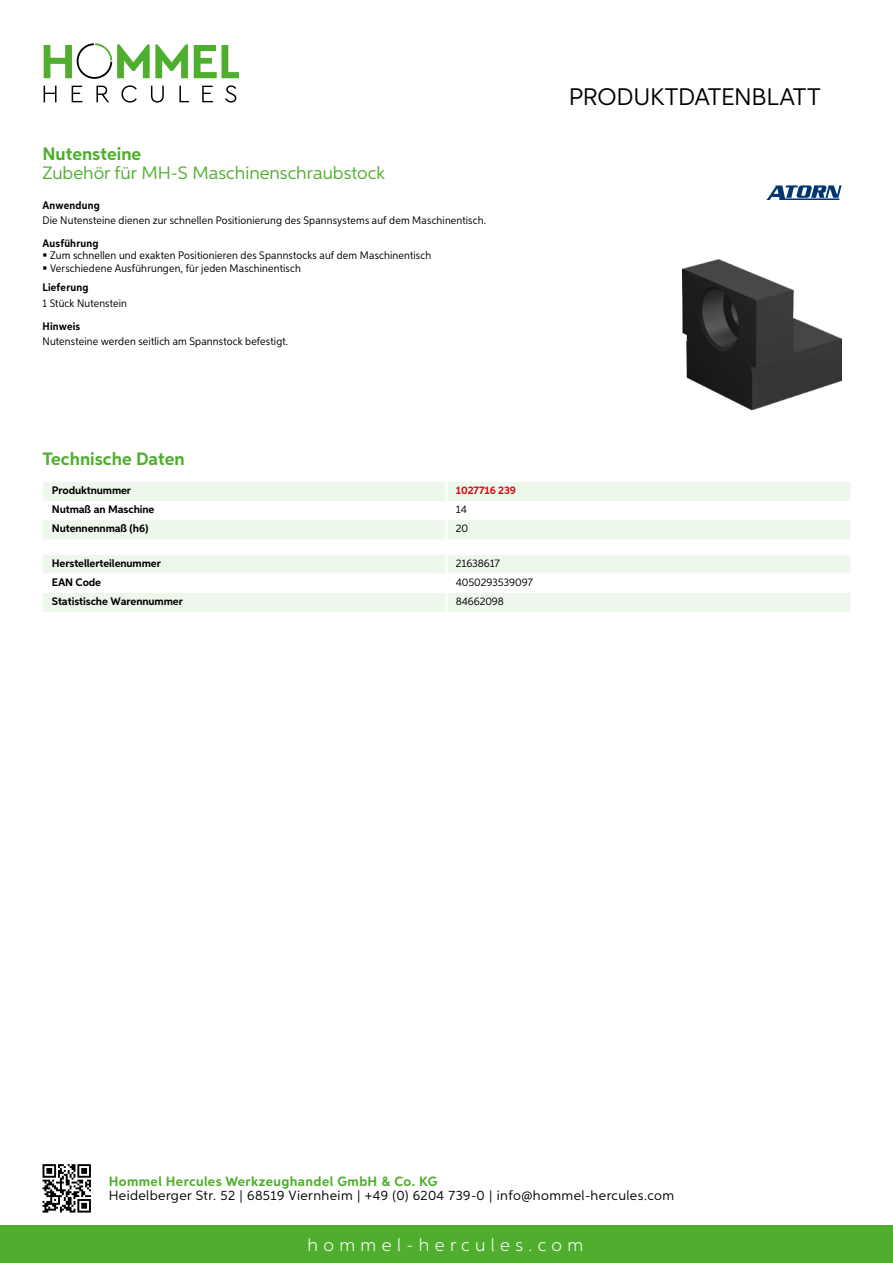
<style>
.page{position:relative;width:893px;height:1263px;background:#fff}
.page>*{position:absolute;margin:0;border:0;box-sizing:border-box;transform-origin:0 0}
.t1{font:24px "Aspira";letter-spacing:-.01em;color:#000}
.t2{font:18px "Aspira";color:#50ae2f}
.t3{font:700 18px "Aspira";color:#50ae2f}
.t4{font:300 18px "Aspira";letter-spacing:.3em;color:#fff}
.t5{font:13.5px "Aspira";letter-spacing:.03em;color:#000}
.t6{font:700 13.5px "Aspira";letter-spacing:.03em;color:#50ae2f}
.t7{font:10.95px/12.8px "Aspira Nar";letter-spacing:.015em;color:#000}
.t8{font:700 10.95px "Aspira";letter-spacing:-.01em;color:#000}
.t9{font:700 10.95px "Aspira Nar";letter-spacing:.02em;color:#000}
.t10{font:10.95px "Aspira";letter-spacing:-.01em;color:#000}
.t11{font:700 10.95px "Aspira";letter-spacing:-.01em;color:#cd1013}
</style>
<div class="page">
<div style="left:0;top:1226px;width:893px;height:37px;background:#50ae2f"></div>
<svg style="left:43px;top:1164px;width:48px;height:48px"></svg>
<svg style="left:194px;top:45px;width:45px;height:33px"></svg>
<svg style="left:44px;top:43px;width:144px;height:36px"></svg>
<svg style="left:44px;top:86px;width:13px;height:16px"></svg>
<svg style="left:72px;top:86px;width:10px;height:16px"></svg>
<svg style="left:96px;top:86px;width:13px;height:16px"></svg>
<svg style="left:121px;top:85px;width:16px;height:18px"></svg>
<svg style="left:151px;top:86px;width:13px;height:17px"></svg>
<svg style="left:179px;top:86px;width:10px;height:16px"></svg>
<svg style="left:202px;top:86px;width:11px;height:16px"></svg>
<svg style="left:225px;top:85px;width:11px;height:18px"></svg>
<svg style="left:43px;top:482px;width:807px;height:57px"></svg>
<hr style="left:445px;top:520px;width:3px;height:19px;background:#fff">
<svg style="left:43px;top:555px;width:807px;height:57px"></svg>
<hr style="left:445px;top:593px;width:3px;height:19px;background:#fff">
<img style="left:682px;top:259px;width:160px;height:150px">
<svg style="left:766px;top:185px;width:76px;height:15px"></svg>
<h2 class="t3" style="left:43px;top:142px;width:100px">Nutensteine</h2>
<h2 class="t2" style="left:43px;top:162px;width:344px">Zubehör für MH-S Maschinenschraubstock</h2>
<p class="t9" style="left:43px;top:199px;width:59px">Anwendung</p>
<p class="t7" style="left:43px;top:214px;width:445px">Die Nutensteine dienen zur schnellen Positionierung des Spannsystems auf dem Maschinentisch.</p>
<p class="t9" style="left:43px;top:236px;width:58px">Ausführung</p>
<p class="t7" style="left:50px;top:249px;width:383px">Zum schnellen und exakten Positionieren des Spannstocks auf dem Maschinentisch<br>Verschiedene Ausführungen, für jeden Maschinentisch</p>
<p class="t9" style="left:43px;top:281px;width:47px">Lieferung</p>
<p class="t7" style="left:43px;top:296px;width:86px">1 Stück Nutenstein</p>
<p class="t9" style="left:43px;top:319px;width:39px">Hinweis</p>
<p class="t7" style="left:43px;top:334px;width:247px">Nutensteine werden seitlich am Spannstock befestigt.</p>
<h1 class="t1" style="left:569px;top:82px;width:253px">Produktdatenblatt</h1>
<h2 class="t3" style="left:43px;top:448px;width:144px">Technische Daten</h2>
<p class="t8" style="left:52px;top:483px;width:81px">Produktnummer</p>
<p class="t11" style="left:456px;top:483px;width:62px">1027716 239</p>
<p class="t8" style="left:52px;top:502px;width:104px">Nutmaß an Maschine</p>
<p class="t10" style="left:456px;top:502px;width:13px">14</p>
<p class="t8" style="left:52px;top:521px;width:98px">Nutennennmaß (h6)</p>
<p class="t10" style="left:456px;top:522px;width:14px">20</p>
<p class="t8" style="left:52px;top:556px;width:111px">Herstellerteilenummer</p>
<p class="t10" style="left:456px;top:556px;width:46px">21638617</p>
<p class="t8" style="left:52px;top:575px;width:51px">EAN Code</p>
<p class="t10" style="left:456px;top:575px;width:79px">4050293539097</p>
<p class="t8" style="left:52px;top:594px;width:132px">Statistische Warennummer</p>
<p class="t10" style="left:456px;top:594px;width:50px">84662098</p>
<p class="t6" style="left:109px;top:1172px;width:330px">Hommel Hercules Werkzeughandel GmbH &amp; Co. KG</p>
<p class="t5" style="left:109px;top:1187px;width:567px">Heidelberger Str. 52 | 68519 Viernheim | +49 (0) 6204 739-0 | info@hommel-hercules.com</p>
<h2 class="t4" style="left:307px;top:1234px;width:277px">hommel-hercules.com</h2>
</div>
